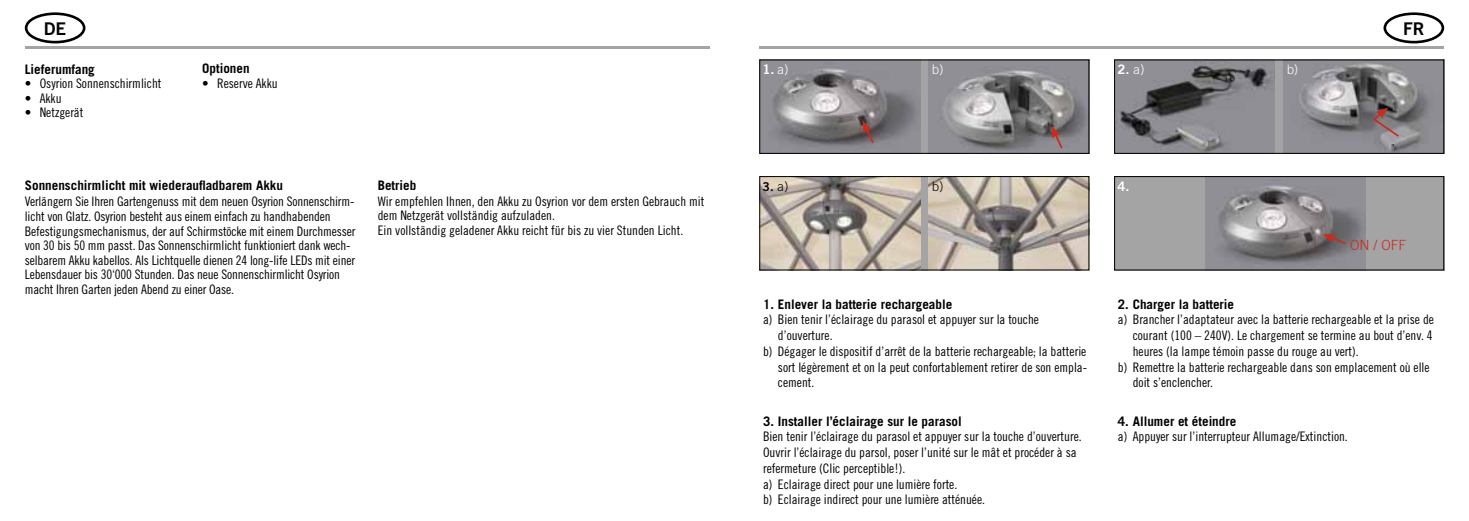
<style>
.page{position:relative;width:1469px;height:521px;background:#fff}
.page>*{position:absolute;margin:0;border:0;box-sizing:border-box;transform-origin:0 0}
.t1{font:17.5px "Trade Gothic Bold Two";color:#000}
.t2{font:300 14px "Trade Gothic";color:#cb2a1d}
.t3{font:13.12px/14.7px "Trade Gothic Cond Eighteen";color:#000}
.t4{font:700 13.12px "Trade Gothic";color:#000}
.t5{font:13.12px "Trade Gothic Bold Two";color:#fff}
.t6{font:300 13.12px "Trade Gothic";color:#fff}
.t7{font:300 13.12px "Trade Gothic";color:#000}
.t8{font:12.25px "Trade Gothic Bold Two";color:#000}
.s1{font-family:"Trade Gothic";font-weight:300}
.s2{font-family:"Trade Gothic";font-weight:300;font-size:13.12px}
</style>
<div class="page">
<hr style="left:25px;top:46px;width:684px;height:2px;background:#a4a4a5">
<hr style="left:759px;top:46px;width:685px;height:2px;background:#a4a4a5">
<div style="left:1114px;top:60px;width:330px;height:94px;background:#a4a4a5"></div>
<div style="left:759px;top:176px;width:330px;height:94px;background:#a4a4a5"></div>
<div style="left:1114px;top:176px;width:330px;height:94px;background:#a4a4a5"></div>
<div style="left:759px;top:60px;width:330px;height:94px;background:#a4a4a5"></div>
<div style="left:25px;top:12px;width:60px;height:31px;border:3px solid #000;border-radius:50%"></div>
<div style="left:1383px;top:12px;width:61px;height:31px;border:3px solid #000;border-radius:50%"></div>
<img style="left:1116px;top:62px;width:158px;height:90px">
<img style="left:1283px;top:62px;width:159px;height:90px">
<img style="left:761px;top:62px;width:159px;height:90px">
<img style="left:928px;top:62px;width:159px;height:90px">
<img style="left:761px;top:178px;width:159px;height:90px">
<img style="left:928px;top:178px;width:159px;height:90px">
<img style="left:1205px;top:178px;width:160px;height:90px">
<svg style="left:1322px;top:234px;width:25px;height:12px"></svg>
<svg style="left:1371px;top:107px;width:29px;height:31px"></svg>
<svg style="left:862px;top:120px;width:13px;height:25px"></svg>
<svg style="left:1051px;top:126px;width:13px;height:24px"></svg>
<div style="left:759px;top:176px;width:330px;height:94px;border:1px solid #000"></div>
<div style="left:1114px;top:176px;width:330px;height:94px;border:1px solid #000"></div>
<div style="left:759px;top:60px;width:330px;height:94px;border:1px solid #000"></div>
<div style="left:1114px;top:60px;width:330px;height:94px;border:1px solid #000"></div>
<h1 class="t1" style="left:44px;top:18px;width:24px">DE</h1>
<p class="t4" style="left:25px;top:61px;width:71px">Lieferumfang</p>
<p class="t3" style="left:25px;top:76px;width:138px">• Osyrion Sonnenschirmlicht</p>
<p class="t3" style="left:25px;top:90px;width:38px">• Akku</p>
<p class="t3" style="left:25px;top:105px;width:60px">• Netzgerät</p>
<p class="t4" style="left:202px;top:61px;width:49px">Optionen</p>
<p class="t3" style="left:202px;top:76px;width:77px">• Reserve Akku</p>
<p class="t4" style="left:25px;top:177px;width:260px">Sonnenschirmlicht mit wiederaufladbarem Akku</p>
<p class="t3" style="left:25px;top:193px;width:332px">Verlängern Sie Ihren Gartengenuss mit dem neuen Osyrion Sonnenschirm&shy;licht von Glatz. Osyrion besteht aus einem einfach zu handhabenden Befestigungsmechanismus, der auf Schirmstöcke mit einem Durchmesser von 30 bis 50 mm passt. Das Sonnenschirmlicht funktioniert dank wech&shy;selbarem Akku kabellos. Als Lichtquelle dienen 24 long-life LEDs mit einer Lebensdauer bis 30‘000 Stunden. Das neue Sonnenschirmlicht Osyrion macht Ihren Garten jeden Abend zu einer Oase.</p>
<p class="t4" style="left:378px;top:177px;width:40px">Betrieb</p>
<p class="t3" style="left:378px;top:193px;width:328px">Wir empfehlen Ihnen, den Akku zu Osyrion vor dem ersten Gebrauch mit dem Netzgerät vollständig aufzuladen.<br>Ein vollständig geladener Akku reicht für bis zu vier Stunden Licht.</p>
<p class="t5" style="left:762px;top:61px;width:27px">1. <span class="s1">a)</span></p>
<p class="t6" style="left:931px;top:61px;width:13px">b)</p>
<p class="t6" style="left:1286px;top:61px;width:13px">b)</p>
<p class="t5" style="left:1117px;top:61px;width:28px">2. <span class="s1">a)</span></p>
<p class="t8" style="left:762px;top:179px;width:27px">3. <span class="s2">a)</span></p>
<p class="t7" style="left:931px;top:178px;width:13px">b)</p>
<p class="t5" style="left:1117px;top:178px;width:14px">4.</p>
<h1 class="t1" style="left:1403px;top:18px;width:23px">FR</h1>
<p class="t2" style="left:1350px;top:237px;width:58px">ON / OFF</p>
<p class="t4" style="left:763px;top:296px;width:191px">1. Enlever la batterie rechargeable</p>
<p class="t3" style="left:763px;top:312px;width:277px">a) Bien tenir l’éclairage du parasol et appuyer sur la touche</p>
<p class="t3" style="left:778px;top:328px;width:56px">d’ouverture.</p>
<p class="t3" style="left:763px;top:344px;width:325px">b) Dégager le dispositif d’arrêt de la batterie rechargeable; la batterie</p>
<p class="t3" style="left:778px;top:359px;width:311px">sort légèrement et on la peut confortablement retirer de son empla-</p>
<p class="t3" style="left:778px;top:375px;width:38px">cement.</p>
<p class="t4" style="left:763px;top:413px;width:200px">3. Installer l’éclairage sur le parasol</p>
<p class="t3" style="left:763px;top:429px;width:320px;line-height:15.8px">Bien tenir l’éclairage du parasol et appuyer sur la touche d’ouverture.<br>Ouvrir l’éclairage du parsol, poser l’unité sur le mât et procéder à sa refermeture (Clic perceptible!).<br>a) Eclairage direct pour une lumière forte.<br>b) Eclairage indirect pour une lumière atténuée.</p>
<p class="t4" style="left:1117px;top:296px;width:118px">2. Charger la batterie</p>
<p class="t3" style="left:1117px;top:312px;width:317px">a) Brancher l’adaptateur avec la batterie rechargeable et la prise de</p>
<p class="t3" style="left:1132px;top:328px;width:301px">courant (100 – 240V). Le chargement se termine au bout d’env. 4</p>
<p class="t3" style="left:1132px;top:344px;width:227px">heures (la lampe témoin passe du rouge au vert).</p>
<p class="t3" style="left:1117px;top:359px;width:313px">b) Remettre la batterie rechargeable dans son emplacement où elle</p>
<p class="t3" style="left:1132px;top:375px;width:82px">doit s’enclencher.</p>
<p class="t4" style="left:1117px;top:413px;width:120px">4. Allumer et éteindre</p>
<p class="t3" style="left:1117px;top:429px;width:231px">a) Appuyer sur l’interrupteur Allumage/Extinction.</p>
</div>
